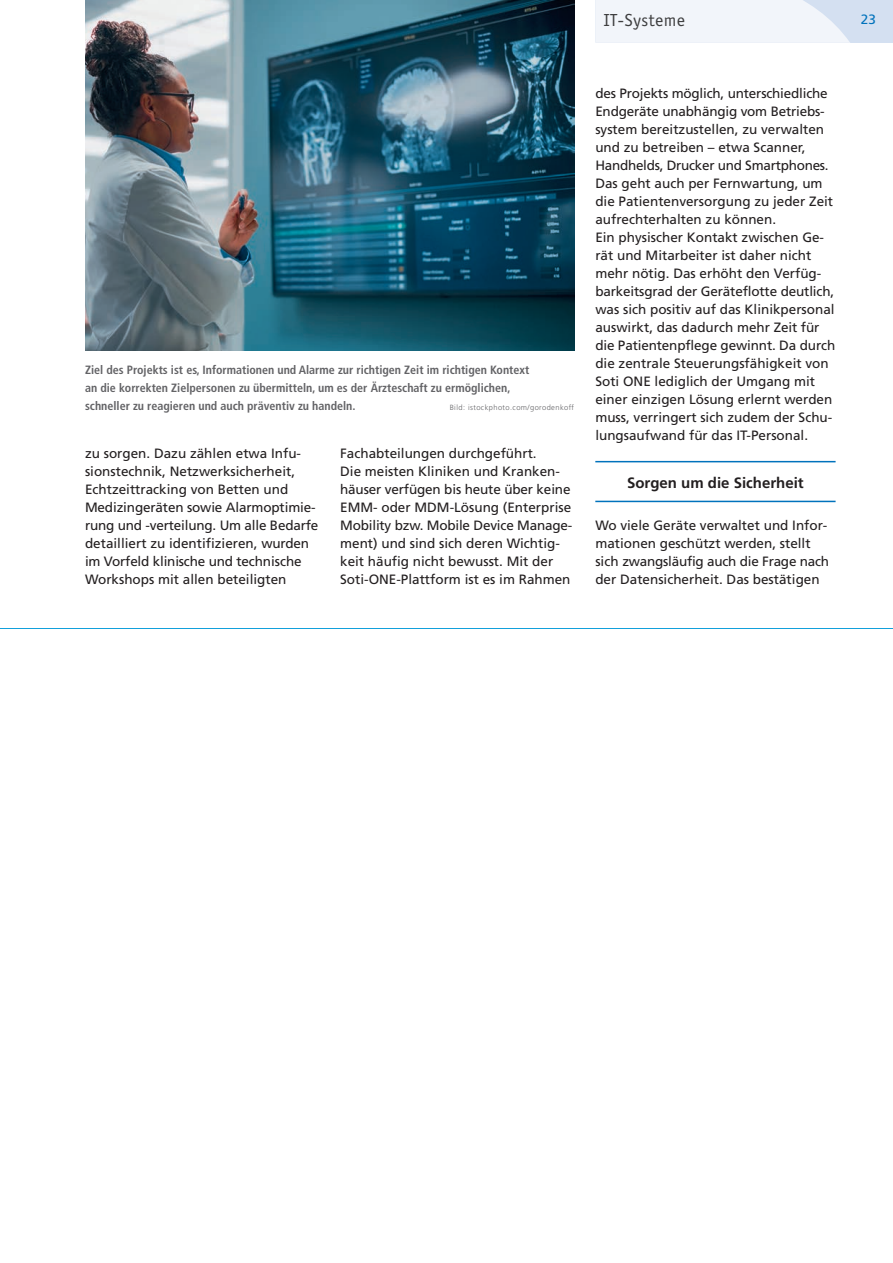
<style>
.page{position:relative;width:893px;height:1263px;background:#fff}
.page>*{position:absolute;margin:0;border:0;box-sizing:border-box;transform-origin:0 0}
.t1{font:18px "Officina Sans";letter-spacing:.03em;color:#3e3e3f}
.t2{font:700 15px "Frutiger";color:#231f20}
.t3{font:13.5px/18px "Frutiger";color:#231f20}
.t4{font:13.5px "Frutiger";color:#0072bc}
.t5{font:700 condensed 12px/18px "Frutiger";color:#636366}
.t6{font:300 7.5px "Frutiger";letter-spacing:.055em;color:#636366}
</style>
<div class="page">
<div style="left:595px;top:0;width:298px;height:43px;background:#d4e0f1"></div>
<svg style="left:595px;top:0;width:255px;height:43px;background:#eff3f9"></svg>
<img style="left:85px;top:0;width:489px;height:351px">
<hr style="left:595px;top:461px;width:241px;height:1px;background:#0072bc">
<hr style="left:595px;top:501px;width:241px;height:1px;background:#0072bc">
<hr style="left:0;top:628px;width:893px;height:1px;background:#12a0db">
<p class="t1" style="left:604px;top:14px;width:83px">IT-Systeme</p>
<p class="t4" style="left:861px;top:14px;width:17px">23</p>
<p class="t5" style="left:85px;top:362px;width:446px">Ziel des Projekts ist es, Informationen und Alarme zur richtigen Zeit im richtigen Kontext an die korrekten Zielpersonen zu übermitteln, um es der Ärzteschaft zu ermöglichen, schneller zu reagieren und auch präventiv zu handeln.</p>
<p class="t6" style="left:450px;top:404px;width:126px">Bild: istockphoto.com/gorodenkoff</p>
<p class="t3" style="left:340px;top:446px;width:198px">Fachabteilungen durchgeführt.</p>
<p class="t3" style="left:340px;top:464px;width:234px">Die meisten Kliniken und Kranken&shy;häuser verfügen bis heute über keine EMM- oder MDM-Lösung (Enterprise Mobility bzw. Mobile Device Manage&shy;ment) und sind sich deren Wichtig&shy;keit häufig nicht bewusst. Mit der Soti-ONE-Plattform ist es im Rahmen</p>
<p class="t3" style="left:85px;top:446px;width:235px">zu sorgen. Dazu zählen etwa Infu - sionstechnik, Netzwerk sicherheit, Echtzeittracking von Betten und Medizingeräten sowie Alarmoptimie&shy;rung und -verteilung. Um alle Bedarfe detailliert zu identifizieren, wurden im Vorfeld klinische und technische Workshops mit allen beteiligten</p>
<p class="t3" style="left:595px;top:86px;width:239px">des Projekts möglich, unterschied liche Endgeräte unabhängig vom Betriebs&shy;system bereitzustellen, zu verwalten und zu betreiben – etwa Scanner, Handhelds, Drucker und Smartphones.<br>Das geht auch per Fernwartung, um die Patientenversorgung zu jeder Zeit aufrechterhalten zu können.</p>
<p class="t3" style="left:595px;top:230px;width:241px">Ein physischer Kontakt zwischen Ge - rät und Mitarbeiter ist daher nicht mehr nötig. Das erhöht den Verfüg&shy;barkeitsgrad der Geräteflotte deutlich, was sich positiv auf das Klinikpersonal auswirkt, das dadurch mehr Zeit für die Patientenpflege gewinnt. Da durch die zentrale Steuerungs fähigkeit von Soti ONE lediglich der Umgang mit einer einzigen Lösung erlernt werden muss, verringert sich zudem der Schu&shy;lungsaufwand für das IT-Personal.</p>
<p class="t2" style="left:627px;top:477px;width:178px">Sorgen um die Sicherheit</p>
<p class="t3" style="left:595px;top:518px;width:235px">Wo viele Geräte verwaltet und Infor&shy;mationen geschützt werden, stellt sich zwangsläufig auch die Frage nach der Datensicherheit. Das be stätigen</p>
</div>
